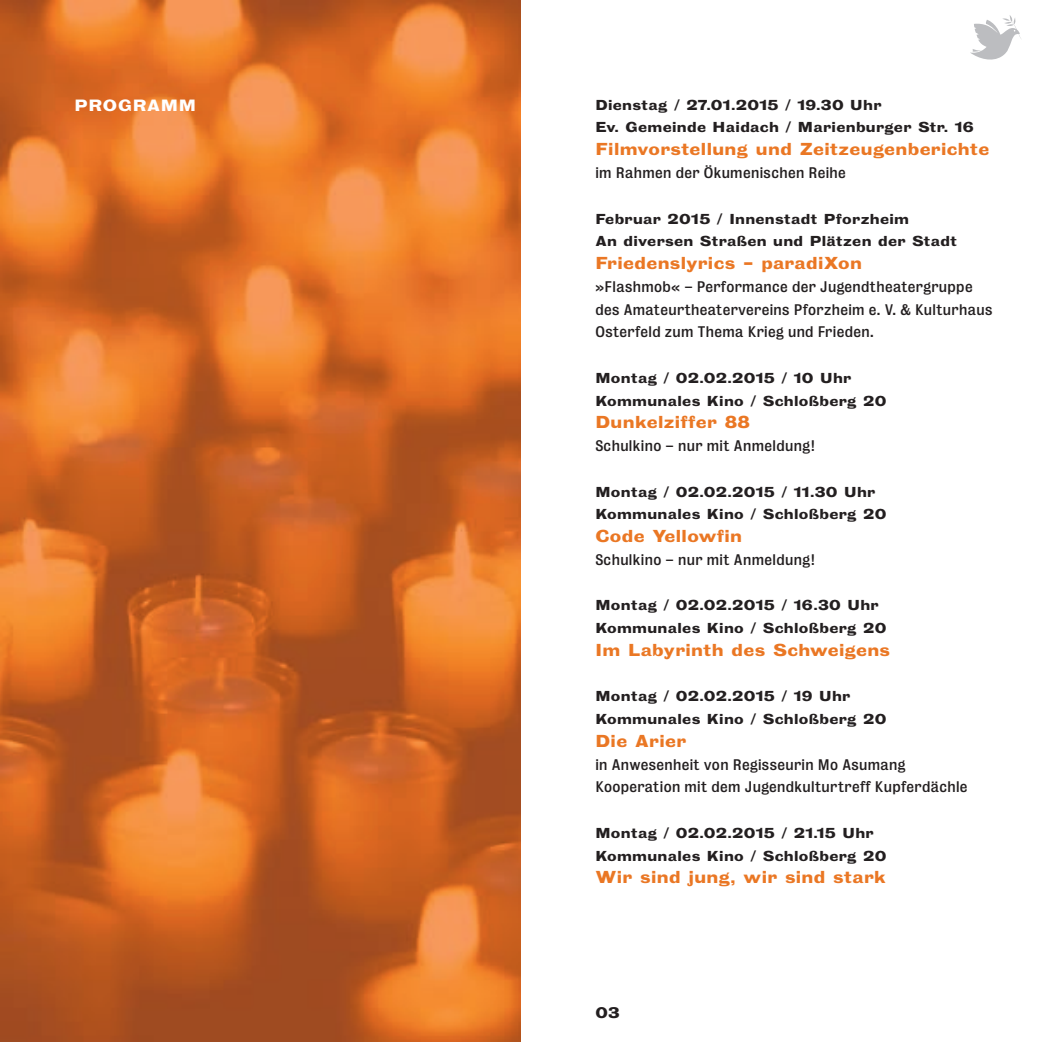
<style>
.page{position:relative;width:1042px;height:1042px;background:#fff}
.page>*{position:absolute;margin:0;border:0;box-sizing:border-box;transform-origin:0 0}
.t1{font:15.75px "Bureau Grotesque Seven Nine";letter-spacing:.025em;color:#ea7724}
.t2{font:14.88px "Bureau Grotesque Seven Nine";letter-spacing:.05em;color:#fff}
.t3{font:14px/22.8px "Bureau Grotesque Five Three";letter-spacing:.025em;color:#231f20}
.t4{font:14px "Bureau Grotesque Seven Nine";color:#231f20}
.t5{font:13.12px/22.8px "Bureau Grotesque Seven Nine";letter-spacing:.025em;color:#231f20}
</style>
<div class="page">
<img style="left:0;top:0;width:521px;height:1042px">
<svg style="left:970px;top:15px;width:51px;height:45px"></svg>
<p class="t2" style="left:74px;top:97px;width:123px">PROGRAMM</p>
<p class="t5" style="left:595px;top:94px;width:380px">Dienstag / 27.01.2015 / 19.30 Uhr<br>Ev. Gemeinde Haidach / Marienburger Str. 16</p>
<p class="t1" style="left:595px;top:141px;width:395px">Filmvorstellung und Zeitzeugenberichte</p>
<p class="t3" style="left:595px;top:162px;width:252px">im Rahmen der Ökumenischen Reihe</p>
<p class="t5" style="left:595px;top:208px;width:363px">Februar 2015 / Innenstadt Pforzheim<br>An diversen Straßen und Plätzen der Stadt</p>
<p class="t1" style="left:595px;top:254px;width:268px">Friedenslyrics – paradiXon</p>
<p class="t3" style="left:595px;top:276px;width:398px">»Flashmob« – Performance der Jugendtheatergruppe des Amateurtheatervereins Pforzheim e. V. &amp; Kulturhaus<br>Osterfeld zum Thema Krieg und Frieden.</p>
<p class="t5" style="left:595px;top:367px;width:293px">Montag / 02.02.2015 / 10 Uhr<br>Kommunales Kino / Schloßberg 20</p>
<p class="t1" style="left:595px;top:414px;width:156px">Dunkelziffer 88</p>
<p class="t3" style="left:595px;top:435px;width:221px">Schulkino – nur mit Anmeldung!</p>
<p class="t5" style="left:595px;top:481px;width:293px">Montag / 02.02.2015 / 11.30 Uhr<br>Kommunales Kino / Schloßberg 20</p>
<p class="t1" style="left:595px;top:527px;width:148px">Code Yellowfin</p>
<p class="t3" style="left:595px;top:549px;width:221px">Schulkino – nur mit Anmeldung!</p>
<p class="t5" style="left:595px;top:594px;width:293px">Montag / 02.02.2015 / 16.30 Uhr<br>Kommunales Kino / Schloßberg 20</p>
<p class="t1" style="left:595px;top:641px;width:296px">Im Labyrinth des Schweigens</p>
<p class="t5" style="left:595px;top:685px;width:293px">Montag / 02.02.2015 / 19 Uhr<br>Kommunales Kino / Schloßberg 20</p>
<p class="t1" style="left:595px;top:732px;width:92px">Die Arier</p>
<p class="t3" style="left:595px;top:753px;width:374px">in Anwesenheit von Regisseurin Mo Asumang<br>Kooperation mit dem Jugendkulturtreff Kupferdächle</p>
<p class="t5" style="left:595px;top:822px;width:293px">Montag / 02.02.2015 / 21.15 Uhr<br>Kommunales Kino / Schloßberg 20</p>
<p class="t1" style="left:595px;top:869px;width:292px">Wir sind jung, wir sind stark</p>
<p class="t4" style="left:595px;top:1005px;width:26px">03</p>
</div>
